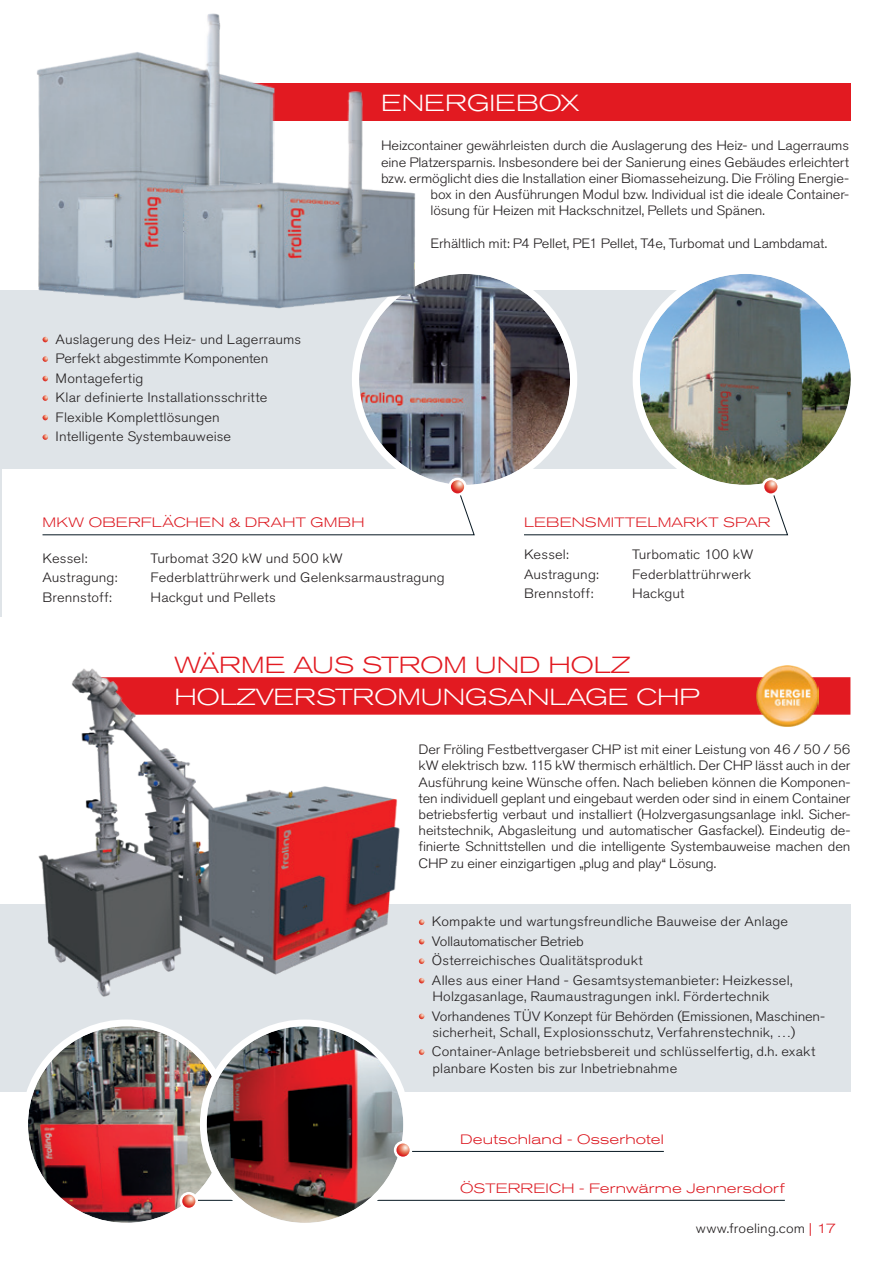
<style>
.page{position:relative;width:893px;height:1263px;background:#fff}
.page>*{position:absolute;margin:0;border:0;box-sizing:border-box;transform-origin:0 0}
.t1{font:300 expanded 23.1px "Akzidenz Grotesk BQ";color:#fff;scale:1.08 1}
.t2{font:300 expanded 23.1px "Akzidenz Grotesk BQ";color:#e21a21;scale:1.08 1}
.t3{font:300 13.5px/16.2px "Akzidenz Grotesk BQ";letter-spacing:.005em;color:#231f20;text-align:justify;scale:1.08 1}
.t4{font:300 expanded 13.5px "Akzidenz Grotesk BQ";letter-spacing:.015em;color:#dc1820;scale:1.08 1}
.t5{font:300 13.5px "Akzidenz Grotesk BQ";letter-spacing:-.015em;color:#231f20;scale:1.08 1}
.s1{font-stretch:expanded;color:#dc1820}
</style>
<div class="page">
<div style="left:0;top:290px;width:776px;height:179px;background:#dfe4e8"></div>
<div style="left:0;top:904px;width:850px;height:188px;background:#dfe4e8"></div>
<hr style="left:0;top:441px;width:1px;height:176px;background:#dfe4e8">
<svg style="left:636px;top:270px;width:218px;height:218px"></svg>
<img style="left:640px;top:274px;width:211px;height:211px;border-radius:105px">
<div style="left:633px;top:267px;width:225px;height:225px;border:7px solid #fff;border-radius:50%"></div>
<svg style="left:355px;top:270px;width:219px;height:218px;fill:#fff"></svg>
<img style="left:359px;top:274px;width:211px;height:211px;border-radius:105px">
<div style="left:352px;top:267px;width:225px;height:225px;border:7px solid #fff;border-radius:50%"></div>
<div style="left:83px;top:83px;width:767px;height:37px;background:#e21a21"></div>
<svg style="left:43px;top:337px;width:5px;height:5px"></svg>
<svg style="left:43px;top:356px;width:5px;height:6px"></svg>
<svg style="left:43px;top:376px;width:5px;height:5px"></svg>
<svg style="left:43px;top:395px;width:5px;height:6px"></svg>
<svg style="left:43px;top:415px;width:5px;height:5px"></svg>
<svg style="left:43px;top:434px;width:5px;height:6px"></svg>
<img style="left:37px;top:13px;width:237px;height:286px">
<img style="left:180px;top:89px;width:238px;height:221px">
<div style="left:448px;top:478px;width:19px;height:18px;background:#fff;border-radius:50%"></div>
<svg style="left:42px;top:480px;width:433px;height:55px"></svg>
<div style="left:762px;top:478px;width:18px;height:18px;background:#fff;border-radius:50%"></div>
<svg style="left:524px;top:480px;width:264px;height:55px"></svg>
<div style="left:401px;top:677px;width:449px;height:38px;background:#e21a21"></div>
<svg style="left:419px;top:919px;width:5px;height:6px"></svg>
<svg style="left:419px;top:939px;width:5px;height:5px"></svg>
<svg style="left:419px;top:958px;width:5px;height:6px"></svg>
<svg style="left:419px;top:978px;width:5px;height:5px"></svg>
<svg style="left:419px;top:1013px;width:5px;height:6px"></svg>
<svg style="left:419px;top:1049px;width:5px;height:6px"></svg>
<hr style="left:410px;top:1151px;width:254px;height:1px;background:#071822">
<img style="left:38px;top:668px;width:363px;height:329px">
<img style="left:757px;top:665px;width:62px;height:62px">
<div style="left:25px;top:1023px;width:203px;height:203px;background:#fff;border-radius:50%"></div>
<img style="left:28px;top:1026px;width:197px;height:197px;border-radius:98px">
<div style="left:21px;top:1019px;width:210px;height:210px;border:7px solid #fff;border-radius:50%"></div>
<hr style="left:189px;top:1200px;width:596px;height:1px;background:#071822">
<div style="left:180px;top:1192px;width:18px;height:18px;background:#fff;border-radius:50%"></div>
<img style="left:182px;top:1194px;width:13px;height:14px;border-radius:7px">
<div style="left:203px;top:1023px;width:204px;height:203px;background:#fff;border-radius:50%"></div>
<img style="left:207px;top:1026px;width:196px;height:197px;border-radius:98px">
<div style="left:200px;top:1019px;width:210px;height:210px;border:7px solid #fff;border-radius:50%"></div>
<div style="left:394px;top:1141px;width:18px;height:18px;background:#fff;border-radius:50%"></div>
<img style="left:396px;top:1143px;width:14px;height:14px;border-radius:7px">
<p class="t1" style="left:381px;top:89px;width:185px">ENERGIEBOX</p>
<p class="t3" style="left:56px;top:331px;width:229px">Auslagerung des Heiz- und Lagerraums</p>
<p class="t3" style="left:56px;top:351px;width:198px">Perfekt abgestimmte Komponenten</p>
<p class="t3" style="left:56px;top:370px;width:83px">Montagefertig</p>
<p class="t3" style="left:56px;top:390px;width:198px">Klar definierte Installationsschritte</p>
<p class="t3" style="left:56px;top:409px;width:154px">Flexible Komplettlösungen</p>
<p class="t3" style="left:56px;top:429px;width:164px">Intelligente Systembauweise</p>
<p class="t3" style="left:381px;top:138px;width:435px">Heizcontainer gewährleisten durch die Auslagerung des Heiz- und Lagerraums</p>
<p class="t3" style="left:381px;top:154px;width:435px">eine Platzersparnis. Insbesondere bei der Sanierung eines Gebäudes erleichtert</p>
<p class="t3" style="left:381px;top:170px;width:435px">bzw. ermöglicht dies die Installation einer Biomasseheizung. Die Fröling Energie-</p>
<p class="t3" style="left:430px;top:186px;width:389px">box in den Ausführungen Modul bzw. Individual ist die ideale Container-</p>
<p class="t3" style="left:430px;top:203px;width:311px">lösung für Heizen mit Hackschnitzel, Pellets und Spänen.</p>
<p class="t5" style="left:430px;top:235px;width:369px">Erhältlich mit: P4 Pellet, PE1 Pellet, T4e, Turbomat und Lambdamat.</p>
<p class="t4" style="left:43px;top:515px;width:300px">MKW OBERFLÄCHEN &amp; DRAHT GMBH</p>
<p class="t3" style="left:43px;top:550px;width:43px">Kessel:</p>
<p class="t3" style="left:151px;top:550px;width:179px">Turbomat 320 kW und 500 kW</p>
<p class="t3" style="left:43px;top:570px;width:71px">Austragung:</p>
<p class="t3" style="left:151px;top:570px;width:274px">Federblattrührwerk und Gelenksarmaustragung</p>
<p class="t3" style="left:43px;top:589px;width:66px">Brennstoff:</p>
<p class="t3" style="left:151px;top:589px;width:117px">Hackgut und Pellets</p>
<p class="t4" style="left:524px;top:515px;width:230px">LEBENSMITTELMARKT SPAR</p>
<p class="t3" style="left:524px;top:547px;width:43px">Kessel:</p>
<p class="t3" style="left:632px;top:547px;width:114px">Turbomatic 100 kW</p>
<p class="t3" style="left:524px;top:566px;width:71px">Austragung:</p>
<p class="t3" style="left:632px;top:566px;width:112px">Federblattrührwerk</p>
<p class="t3" style="left:524px;top:586px;width:66px">Brennstoff:</p>
<p class="t3" style="left:632px;top:586px;width:50px">Hackgut</p>
<p class="t2" style="left:174px;top:652px;width:423px">WÄRME AUS STROM UND HOLZ</p>
<p class="t1" style="left:174px;top:684px;width:488px">HOLZVERSTROMUNGSANLAGE CHP</p>
<p class="t3" style="left:419px;top:742px;width:401px">Der Fröling Festbettvergaser CHP ist mit einer Leistung von 46 / 50 / 56 kW elektrisch bzw. 115 kW thermisch erhältlich. Der CHP lässt auch in der Ausführung keine Wünsche offen. Nach belieben können die Komponen&shy;ten individuell geplant und eingebaut werden oder sind in einem Container betriebsfertig verbaut und installiert (Holzvergasungsanlage inkl. Sicher&shy;heitstechnik, Abgasleitung und automatischer Gasfackel). Eindeutig de&shy;finierte Schnittstellen und die intelligente Systembauweise machen den CHP zu einer einzigartigen „plug and play“ Lösung.</p>
<p class="t3" style="left:432px;top:914px;width:331px">Kompakte und wartungsfreundliche Bauweise der Anlage</p>
<p class="t3" style="left:432px;top:933px;width:142px">Vollautomatischer Betrieb</p>
<p class="t3" style="left:432px;top:953px;width:197px">Österreichisches Qualitätsprodukt</p>
<p class="t3" style="left:432px;top:972px;width:335px">Alles aus einer Hand - Gesamtsystemanbieter: Heizkessel,</p>
<p class="t3" style="left:432px;top:989px;width:314px">Holzgasanlage, Raumaustragungen inkl. Fördertechnik</p>
<p class="t3" style="left:432px;top:1008px;width:365px">Vorhandenes TÜV Konzept für Behörden (Emissionen, Maschinen-</p>
<p class="t3" style="left:432px;top:1024px;width:337px">sicherheit, Schall, Explosionsschutz, Verfahrenstechnik, …)</p>
<p class="t3" style="left:432px;top:1044px;width:356px">Container-Anlage betriebsbereit und schlüsselfertig, d.h. exakt</p>
<p class="t3" style="left:432px;top:1060px;width:228px">planbare Kosten bis zur Inbetriebnahme</p>
<p class="t4" style="left:460px;top:1131px;width:190px">Deutschland - Osserhotel</p>
<p class="t4" style="left:460px;top:1180px;width:302px">ÖSTERREICH - Fernwärme Jennersdorf</p>
<p class="t3" style="left:696px;top:1221px;width:132px">www.froeling.com <span class="s1">| 17</span></p>
</div>
